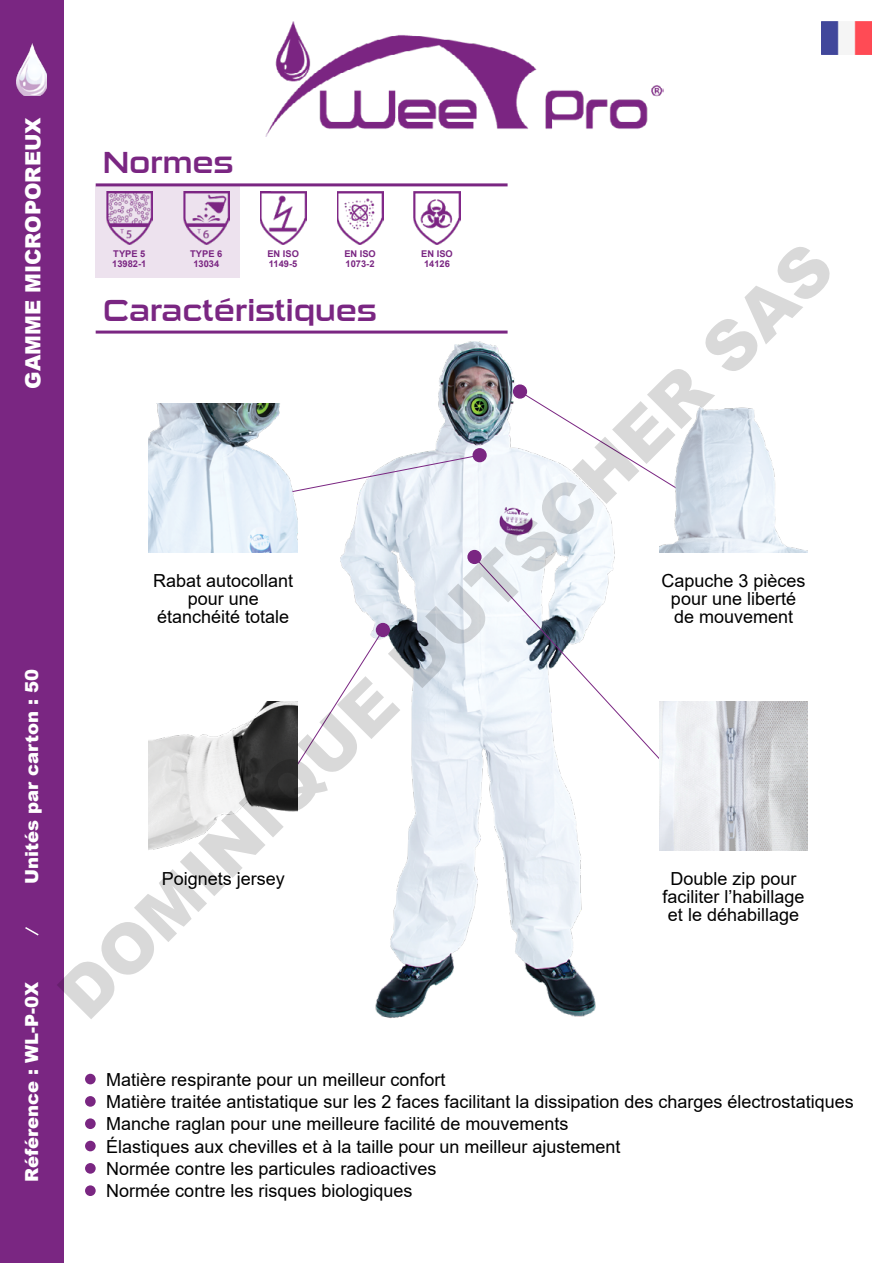
<style>
.page{position:relative;width:893px;height:1263px;background:#fff}
.page>*{position:absolute;margin:0;border:0;box-sizing:border-box;transform-origin:0 0}
.t1{font:900 67.95px "Arial";color:rgb(0 0 0/.15)}
.t2{font:30px "Sui Generis Rg";color:#7a2682}
.t3{font:900 21px "Arial";color:#fff}
.t4{font:18px/18px "Arial";color:#000;text-align:center}
.t5{font:900 18px "Arial";color:#fff}
.t6{font:700 9.3px/10.5px "Arial";color:#7a2682}
</style>
<div class="page">
<div style="left:0;top:0;width:64px;height:1263px;background:#7a2682"></div>
<hr style="left:96px;top:183px;width:412px;height:3px;background:#7a2682">
<hr style="left:96px;top:331px;width:412px;height:3px;background:#7a2682">
<div style="left:96px;top:186px;width:144px;height:92px;background:#ede2ee"></div>
<svg style="left:25px;top:927px;width:14px;height:9px"></svg>
<img style="left:17px;top:43px;width:30px;height:53px">
<img style="left:266px;top:21px;width:398px;height:116px">
<img style="left:340px;top:341px;width:275px;height:678px">
<div style="left:473px;top:449px;width:13px;height:12px;background:#7a2682;border-radius:50%"></div>
<div style="left:473px;top:448px;width:14px;height:14px;border:2px solid #7a2682;border-radius:50%"></div>
<div style="left:468px;top:551px;width:13px;height:12px;background:#7a2682;border-radius:50%"></div>
<div style="left:467px;top:550px;width:15px;height:14px;border:2px solid #7a2682;border-radius:50%"></div>
<div style="left:377px;top:624px;width:12px;height:12px;background:#7a2682;border-radius:50%"></div>
<div style="left:376px;top:623px;width:14px;height:14px;border:2px solid #7a2682;border-radius:50%"></div>
<svg style="left:298px;top:455px;width:182px;height:40px"></svg>
<svg style="left:519px;top:391px;width:140px;height:111px"></svg>
<svg style="left:474px;top:556px;width:215px;height:235px"></svg>
<svg style="left:274px;top:629px;width:109px;height:171px"></svg>
<div style="left:514px;top:385px;width:12px;height:13px;background:#7a2682;border-radius:50%"></div>
<div style="left:513px;top:384px;width:14px;height:15px;border:2px solid #7a2682;border-radius:50%"></div>
<img style="left:149px;top:404px;width:149px;height:149px">
<img style="left:659px;top:406px;width:149px;height:147px">
<img style="left:149px;top:702px;width:149px;height:148px">
<img style="left:659px;top:702px;width:149px;height:148px">
<img style="left:414px;top:191px;width:46px;height:54px">
<img style="left:337px;top:191px;width:46px;height:54px">
<img style="left:260px;top:191px;width:46px;height:54px">
<img style="left:106px;top:191px;width:46px;height:54px">
<img style="left:183px;top:191px;width:46px;height:54px">
<img style="left:822px;top:21px;width:50px;height:34px">
<div style="left:85px;top:1074px;width:11px;height:10px;background:#7a2682;border-radius:50%"></div>
<div style="left:85px;top:1096px;width:11px;height:11px;background:#7a2682;border-radius:50%"></div>
<div style="left:85px;top:1118px;width:11px;height:11px;background:#7a2682;border-radius:50%"></div>
<div style="left:85px;top:1141px;width:11px;height:10px;background:#7a2682;border-radius:50%"></div>
<div style="left:85px;top:1163px;width:11px;height:11px;background:#7a2682;border-radius:50%"></div>
<div style="left:85px;top:1185px;width:11px;height:11px;background:#7a2682;border-radius:50%"></div>
<p class="t3" style="left:18px;top:389px;width:273px;rotate:-90deg">GAMME MICROPOREUX</p>
<p class="t5" style="left:19px;top:884px;width:216px;rotate:-90deg">Unités par carton : 50</p>
<p class="t5" style="left:19px;top:1182px;width:202px;rotate:-90deg">Référence : WL-P-0X</p>
<h2 class="t2" style="left:103px;top:146px;width:132px">Normes</h2>
<h1 class="t1" style="left:35px;top:971px;width:1063px;rotate:-45deg">DOMINIQUE DUTSCHER SAS</h1>
<p class="t6" style="left:267px;top:249px;width:33px">EN ISO<br>1149-5</p>
<p class="t6" style="left:344px;top:249px;width:33px">EN ISO<br>1073-2</p>
<p class="t6" style="left:421px;top:249px;width:33px;text-align:center">EN ISO<br>14126</p>
<p class="t6" style="left:112px;top:249px;width:36px">TYPE 5<br>13982-1</p>
<p class="t6" style="left:190px;top:249px;width:34px;text-align:center">TYPE 6<br>13034</p>
<h2 class="t2" style="left:103px;top:293px;width:275px">Caractéristiques</h2>
<p class="t4" style="left:661px;top:572px;width:146px">Capuche 3 pièces pour une liberté de mouvement</p>
<p class="t4" style="left:153px;top:572px;width:142px">Rabat autocollant pour une étanchéité totale</p>
<p class="t4" style="left:162px;top:869px;width:125px">Poignets jersey</p>
<p class="t4" style="left:662px;top:869px;width:144px">Double zip pour faciliter l’habillage et le déhabillage</p>
<p class="t4" style="left:106px;top:1068px;width:749px;line-height:22.4px;text-align:left">Matière respirante pour un meilleur confort<br>Matière traitée antistatique sur les 2 faces facilitant la dissipation des charges électrostatiques Manche raglan pour une meilleure facilité de mouvements<br>Élastiques aux chevilles et à la taille pour un meilleur ajustement<br>Normée contre les particules radioactives<br>Normée contre les risques biologiques</p>
</div>
